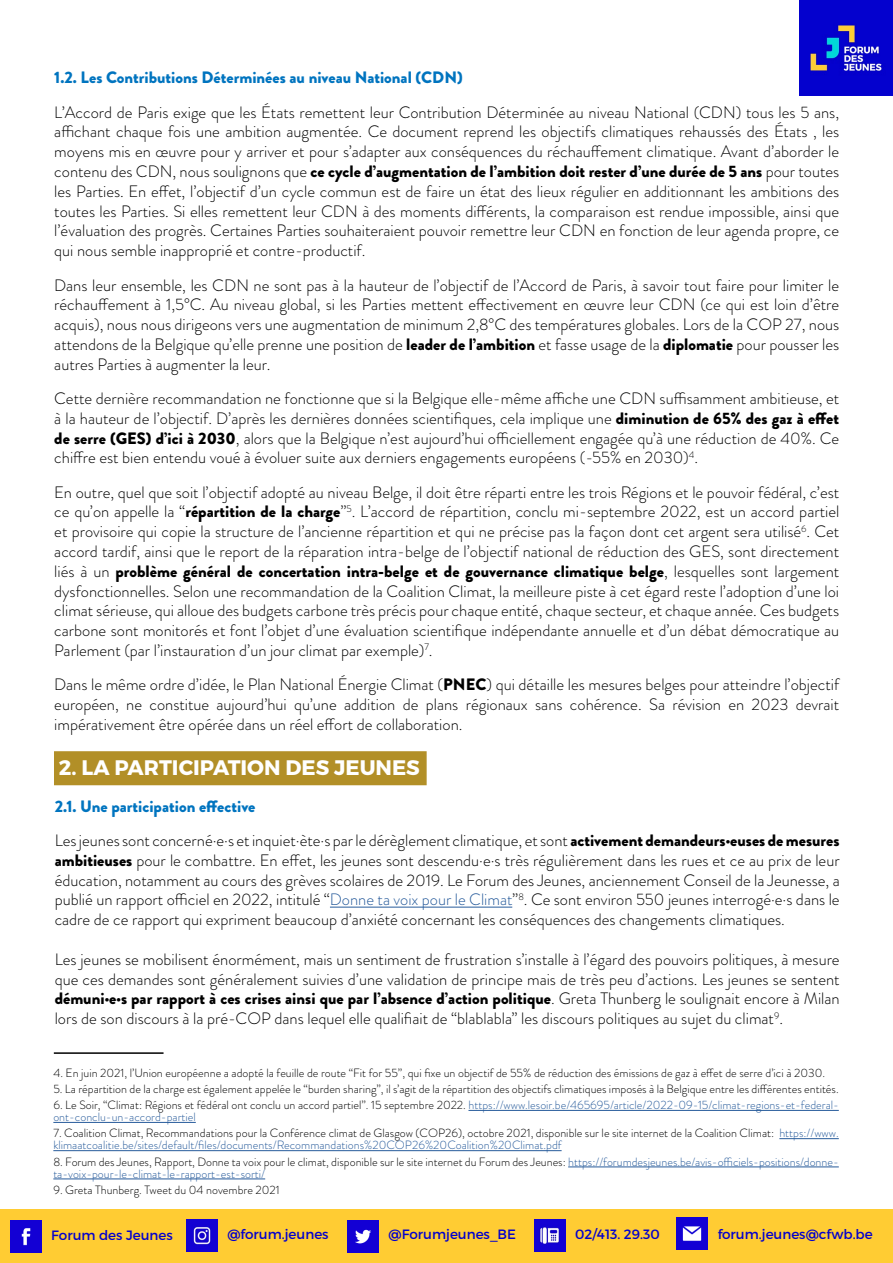
<style>
.page{position:relative;width:893px;height:1263px;background:#fff}
.page>*{position:absolute;margin:0;border:0;box-sizing:border-box;transform-origin:0 0}
.t1{font:700 21px "Montserrat";color:#fff}
.t2{font:300 16.5px/19.8px "Brandon Grotesque";color:#000;text-align:justify}
.t3{font:900 16.5px "Brandon Grotesque";color:#0074bf}
.t4{font:13.5px "Montserrat";color:#0400cc}
.t5{font:300 12px/12px "Brandon Grotesque";color:#000}
.t6{font:300 12px/12px "Brandon Grotesque";color:#275b9b}
.s1{font-weight:900}
.s2{font-weight:900;color:#0074bf}
.s3{color:#275b9b}
.s4{color:#000}
</style>
<div class="page">
<div style="left:54px;top:751px;width:373px;height:34px;background:#b28f27;border:2px solid #b28f27"></div>
<div style="left:0;top:1209px;width:893px;height:54px;background:#fc3"></div>
<hr style="left:330px;top:907px;width:182px;height:1px;background:#275b9b">
<img style="left:11px;top:1221px;width:31px;height:32px">
<img style="left:186px;top:1220px;width:32px;height:32px">
<img style="left:347px;top:1221px;width:32px;height:32px">
<img style="left:534px;top:1220px;width:31px;height:32px">
<img style="left:677px;top:1218px;width:31px;height:32px">
<hr style="left:54px;top:1052px;width:110px;height:2px;background:#000">
<hr style="left:468px;top:1110px;width:371px;height:1px;background:#275b9b">
<hr style="left:53px;top:1122px;width:143px;height:1px;background:#275b9b">
<hr style="left:779px;top:1138px;width:60px;height:1px;background:#275b9b">
<hr style="left:53px;top:1150px;width:509px;height:1px;background:#275b9b">
<hr style="left:568px;top:1166px;width:271px;height:1px;background:#275b9b">
<hr style="left:53px;top:1178px;width:212px;height:1px;background:#275b9b">
<img style="left:799px;top:0;width:94px;height:96px">
<p class="t3" style="left:54px;top:66px;width:410px">1.2. Les Contributions Déterminées au niveau National (CDN)</p>
<p class="t2" style="left:54px;top:102px;width:787px">L’Accord de Paris exige que les États remettent leur Contribution Déterminée au niveau National (CDN) tous les 5 ans, affichant chaque fois une ambition augmentée. Ce document reprend les objectifs climatiques rehaussés des États , les moyens mis en œuvre pour y arriver et pour s’adapter aux conséquences du réchauffement climatique. Avant d’aborder le contenu des CDN, nous soulignons que <span class="s1">ce cycle d’augmentation de l’ambition doit rester d’une durée de 5 ans</span> pour toutes les Parties. En effet, l’objectif d’un cycle commun est de faire un état des lieux régulier en additionnant les ambitions des toutes les Parties. Si elles remettent leur CDN à des moments différents, la comparaison est rendue impossible, ainsi que l’évaluation des progrès. Certaines Parties souhaiteraient pouvoir remettre leur CDN en fonction de leur agenda propre, ce qui nous semble inapproprié et contre-productif.</p>
<p class="t2" style="left:54px;top:275px;width:786px">Dans leur ensemble, les CDN ne sont pas à la hauteur de l’objectif de l’Accord de Paris, à savoir tout faire pour limiter le réchauffement à 1,5°C. Au niveau global, si les Parties mettent effectivement en œuvre leur CDN (ce qui est loin d’être acquis), nous nous dirigeons vers une augmentation de minimum 2,8°C des températures globales. Lors de la COP 27, nous attendons de la Belgique qu’elle prenne une position de <span class="s1">leader de l’ambition</span> et fasse usage de la <span class="s1">diplomatie</span> pour pousser les autres Parties à augmenter la leur.</p>
<p class="t2" style="left:54px;top:388px;width:786px">Cette dernière recommandation ne fonctionne que si la Belgique elle-même affiche une CDN suffisamment ambitieuse, et à la hauteur de l’objectif. D’après les dernières données scientifiques, cela implique une <span class="s1">diminution de 65% des gaz à effet de serre (GES) d’ici à 2030</span>, alors que la Belgique n’est aujourd’hui officiellement engagée qu’à une réduction de 40%. Ce chiffre est bien entendu voué à évoluer suite aux derniers engagements européens (-55% en 2030)<sup>4</sup>.</p>
<p class="t2" style="left:54px;top:482px;width:786px">En outre, quel que soit l’objectif adopté au niveau Belge, il doit être réparti entre les trois Régions et le pouvoir fédéral, c’est ce qu’on appelle la “<span class="s1">répartition de la charge</span>”<sup>5</sup>. L’accord de répartition, conclu mi-septembre 2022, est un accord partiel et provisoire qui copie la structure de l’ancienne répartition et qui ne précise pas la façon dont cet argent sera utilisé<sup>6</sup>. Cet accord tardif, ainsi que le report de la réparation intra-belge de l’objectif national de réduction des GES, sont directement liés à un <span class="s1">problème général de concertation intra-belge et de gouvernance climatique belge</span>, lesquelles sont largement dysfonctionnelles. Selon une recommandation de la Coalition Climat, la meilleure piste à cet égard reste l’adoption d’une loi climat sérieuse, qui alloue des budgets carbone très précis pour chaque entité, chaque secteur, et chaque année. Ces budgets carbone sont monitorés et font l’objet d’une évaluation scientifique indépendante annuelle et d’un débat démocratique au Parlement (par l’instauration d’un jour climat par exemple)<sup>7</sup>.</p>
<p class="t2" style="left:54px;top:675px;width:786px">Dans le même ordre d’idée, le Plan National Énergie Climat (<span class="s1">PNEC</span>) qui détaille les mesures belges pour atteindre l’objectif européen, ne constitue aujourd’hui qu’une addition de plans régionaux sans cohérence. Sa révision en 2023 devrait impérativement être opérée dans un réel effort de collaboration.</p>
<p class="t1" style="left:59px;top:755px;width:362px">2. LA PARTICIPATION DES JEUNES</p>
<p class="t2" style="left:55px;top:789px;width:786px;line-height:34.2px"><span class="s2">2.1. Une participation effective<br></span>Les jeunes sont concerné·e·s et inquiet·ète·s par le dérèglement climatique, et sont <span class="s1">activement demandeurs·euses de mesures</span></p>
<p class="t2" style="left:55px;top:850px;width:786px"><span class="s1">ambitieuses</span> pour le combattre. En effet, les jeunes sont descendu·e·s très régulièrement dans les rues et ce au prix de leur éducation, notamment au cours des grèves scolaires de 2019. Le Forum des Jeunes, anciennement Conseil de la Jeunesse, a publié un rapport officiel en 2022, intitulé “<span class="s3">Donne ta voix pour le Climat</span>”<sup>8</sup>. Ce sont environ 550 jeunes interrogé·e·s dans le cadre de ce rapport qui expriment beaucoup d’anxiété concernant les conséquences des changements climatiques.</p>
<p class="t2" style="left:55px;top:949px;width:786px">Les jeunes se mobilisent énormément, mais un sentiment de frustration s’installe à l’égard des pouvoirs politiques, à mesure que ces demandes sont généralement suivies d’une validation de principe mais de très peu d’actions. Les jeunes se sentent <span class="s1">démuni·e·s par rapport à ces crises ainsi que par l’absence d’action politique</span>. Greta Thunberg le soulignait encore à Milan lors de son discours à la pré-COP dans lequel elle qualifiait de “blablabla” les discours politiques au sujet du climat<sup>9</sup>.</p>
<p class="t5" style="left:53px;top:1066px;width:773px">4. En juin 2021, l’Union européenne a adopté la feuille de route “Fit for 55”, qui fixe un objectif de 55% de réduction des émissions de gaz à effet de serre d’ici à 2030.</p>
<p class="t5" style="left:53px;top:1083px;width:787px">5. La répartition de la charge est également appelée le “burden sharing”, il s’agit de la répartition des objectifs climatiques imposés à la Belgique entre les différentes entités.</p>
<p class="t6" style="left:53px;top:1099px;width:787px"><span class="s4">6. Le Soir, “Climat: Régions et fédéral ont conclu un accord partiel”. 15 septembre 2022.</span> https://www.lesoir.be/465695/article/2022-09-15/climat-regions-et-federal&shy;ont-conclu-un-accord-partiel</p>
<p class="t5" style="left:53px;top:1127px;width:787px">7. Coalition Climat, Recommandations pour la Conférence climat de Glasgow (COP26), octobre 2021, disponible sur le site internet de la Coalition Climat: <span class="s3">https://www. klimaatcoalitie.be/sites/default/files/documents/Recommandations%20COP26%20Coalition%20Climat.pdf</span></p>
<p class="t6" style="left:53px;top:1155px;width:787px"><span class="s4">8. Forum des Jeunes, Rapport, Donne ta voix pour le climat, disponible sur le site internet du Forum des Jeunes:</span> https://forumdesjeunes.be/avis-officiels-positions/donne&shy;ta-voix-pour-le-climat-le-rapport-est-sorti/</p>
<p class="t5" style="left:53px;top:1184px;width:228px">9. Greta Thunberg. Tweet du 04 novembre 2021</p>
<p class="t4" style="left:51px;top:1227px;width:123px">Forum des Jeunes</p>
<p class="t4" style="left:227px;top:1226px;width:103px">@forum.jeunes</p>
<p class="t4" style="left:389px;top:1226px;width:129px">@Forumjeunes_BE</p>
<p class="t4" style="left:575px;top:1226px;width:86px">02/413. 29.30</p>
<p class="t4" style="left:718px;top:1226px;width:157px">forum.jeunes@cfwb.be</p>
</div>
